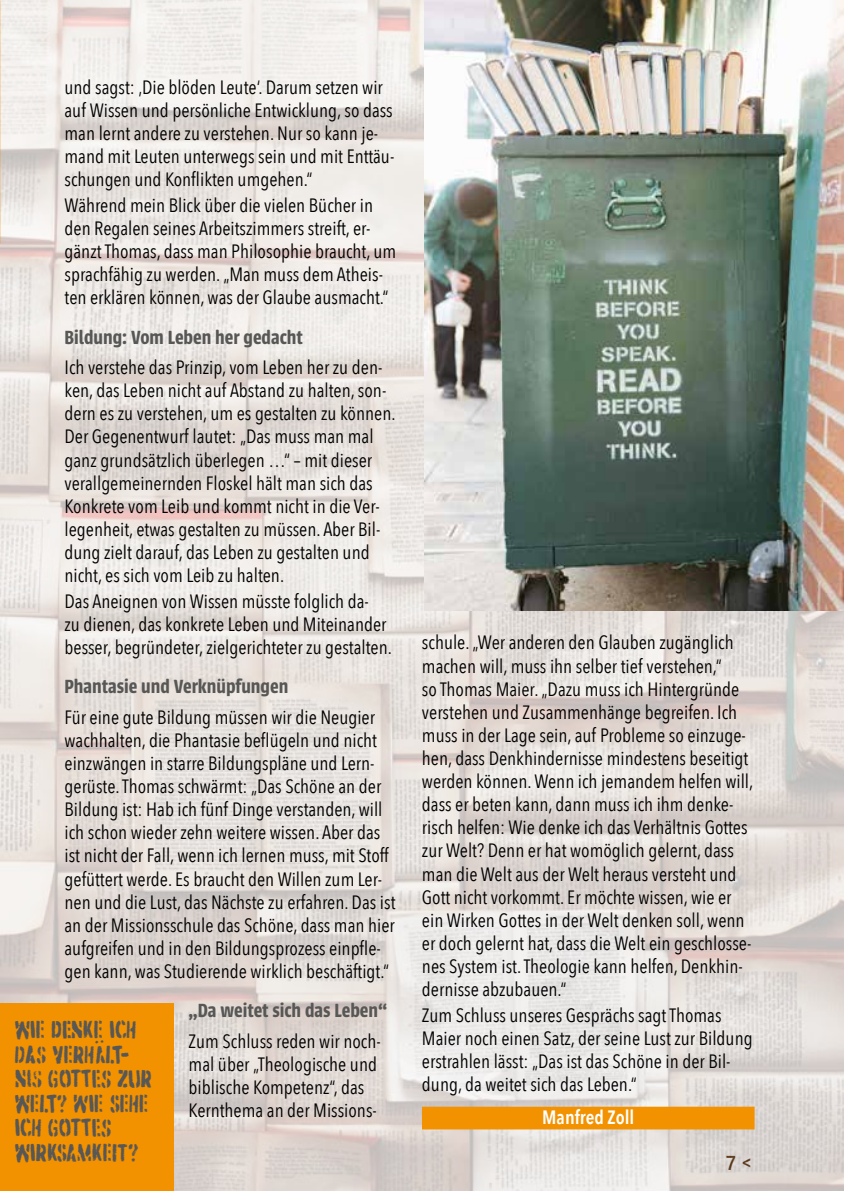
<style>
.page{position:relative;width:844px;height:1191px;background:#fff}
.page>*{position:absolute;margin:0;border:0;box-sizing:border-box;transform-origin:0 0}
.t1{font:24.5px/24.5px "Dirtstorm";color:#575756;scale:.95 1}
.t2{font:600 21px "Urbana";color:#575756;scale:.95 1}
.t3{font:21px "HP Simplified";color:#532b02}
.t4{font:19.25px/23.1px "Avenir Next Condensed";color:#000}
.t5{font:600 19.25px "Avenir Next Condensed";color:#fff}
</style>
<div class="page">
<img style="left:0;top:0;width:843px;height:1191px">
<div style="left:422px;top:1106px;width:332px;height:23px;background:#f39200"></div>
<img style="left:424px;top:0;width:419px;height:610px">
<div style="left:0;top:1004px;width:174px;height:187px;background:#f39200"></div>
<p class="t4" style="left:64px;top:74px;width:331px">und sagst: ‚Die blöden Leute‘. Darum setzen wir auf Wissen und persönliche Entwicklung, so dass man lernt andere zu verstehen. Nur so kann je&shy;mand mit Leuten unterwegs sein und mit Enttäu&shy;schungen und Konflikten umgehen.“</p>
<p class="t4" style="left:64px;top:192px;width:333px">Während mein Blick über die vielen Bücher in den Regalen seines Arbeitszimmers streift, er&shy;gänzt Thomas, dass man Philosophie braucht, um sprachfähig zu werden. „Man muss dem Atheis&shy;ten erklären können, was der Glaube ausmacht.“</p>
<p class="t2" style="left:64px;top:325px;width:252px">Bildung: Vom Leben her gedacht</p>
<p class="t4" style="left:64px;top:355px;width:332px">Ich verstehe das Prinzip, vom Leben her zu den&shy;ken, das Leben nicht auf Abstand zu halten, son&shy;dern es zu verstehen, um es gestalten zu können.<br>Der Gegenentwurf lautet: „Das muss man mal ganz grundsätzlich überlegen …“ – mit dieser verallgemeinernden Floskel hält man sich das Konkrete vom Leib und kommt nicht in die Ver&shy;legenheit, etwas gestalten zu müssen. Aber Bil&shy;dung zielt darauf, das Leben zu gestalten und nicht, es sich vom Leib zu halten.</p>
<p class="t4" style="left:64px;top:588px;width:329px">Das Aneignen von Wissen müsste folglich da-<br>zu dienen, das konkrete Leben und Miteinander besser, begründeter, zielgerichteter zu gestalten.</p>
<p class="t2" style="left:64px;top:675px;width:237px">Phantasie und Verknüpfungen</p>
<p class="t4" style="left:64px;top:704px;width:332px">Für eine gute Bildung müssen wir die Neugier wachhalten, die Phantasie beflügeln und nicht einzwängen in starre Bildungspläne und Lern&shy;gerüste. Thomas schwärmt: „Das Schöne an der Bildung ist: Hab ich fünf Dinge verstanden, will ich schon wieder zehn weitere wissen. Aber das ist nicht der Fall, wenn ich lernen muss, mit Stoff gefüttert werde. Es braucht den Willen zum Ler&shy;nen und die Lust, das Nächste zu erfahren. Das ist an der Missionsschule das Schöne, dass man hier aufgreifen und in den Bildungsprozess einpfle&shy;gen kann, was Studierende wirklich beschäftigt.“</p>
<p class="t2" style="left:189px;top:999px;width:210px">„Da weitet sich das Leben“</p>
<p class="t4" style="left:189px;top:1028px;width:193px">Zum Schluss reden wir noch&shy;mal über „Theologische und biblische Kompetenz“, das<br>Kernthema an der Missions-</p>
<p class="t1" style="left:15px;top:1017px;width:146px">WIE DENKE ICH<br>DAS VERHÄLT-<br>NIS GOTTES ZUR<br>WELT? WIE SEHE<br>ICH GOTTES<br>WIRKSAMKEIT?</p>
<p class="t4" style="left:422px;top:630px;width:333px">schule. „Wer anderen den Glauben zugänglich machen will, muss ihn selber tief verstehen,“<br>so Thomas Maier. „Dazu muss ich Hintergründe verstehen und Zusammenhänge begreifen. Ich muss in der Lage sein, auf Probleme so einzuge&shy;hen, dass Denkhindernisse mindestens beseitigt werden können. Wenn ich jemandem helfen will, dass er beten kann, dann muss ich ihm denke&shy;risch helfen: Wie denke ich das Verhältnis Gottes zur Welt? Denn er hat womöglich gelernt, dass man die Welt aus der Welt heraus versteht und Gott nicht vorkommt. Er möchte wissen, wie er ein Wirken Gottes in der Welt denken soll, wenn er doch gelernt hat, dass die Welt ein geschlosse&shy;nes System ist. Theologie kann helfen, Denkhin&shy;dernisse abzubauen.“</p>
<p class="t4" style="left:422px;top:1002px;width:332px">Zum Schluss unseres Gesprächs sagt Thomas Maier noch einen Satz, der seine Lust zur Bildung erstrahlen lässt: „Das ist das Schöne in der Bil&shy;dung, da weitet sich das Leben.“</p>
<p class="t5" style="left:542px;top:1100px;width:94px">Manfred Zoll</p>
<p class="t3" style="left:725px;top:1150px;width:28px">7 &lt;</p>
</div>
